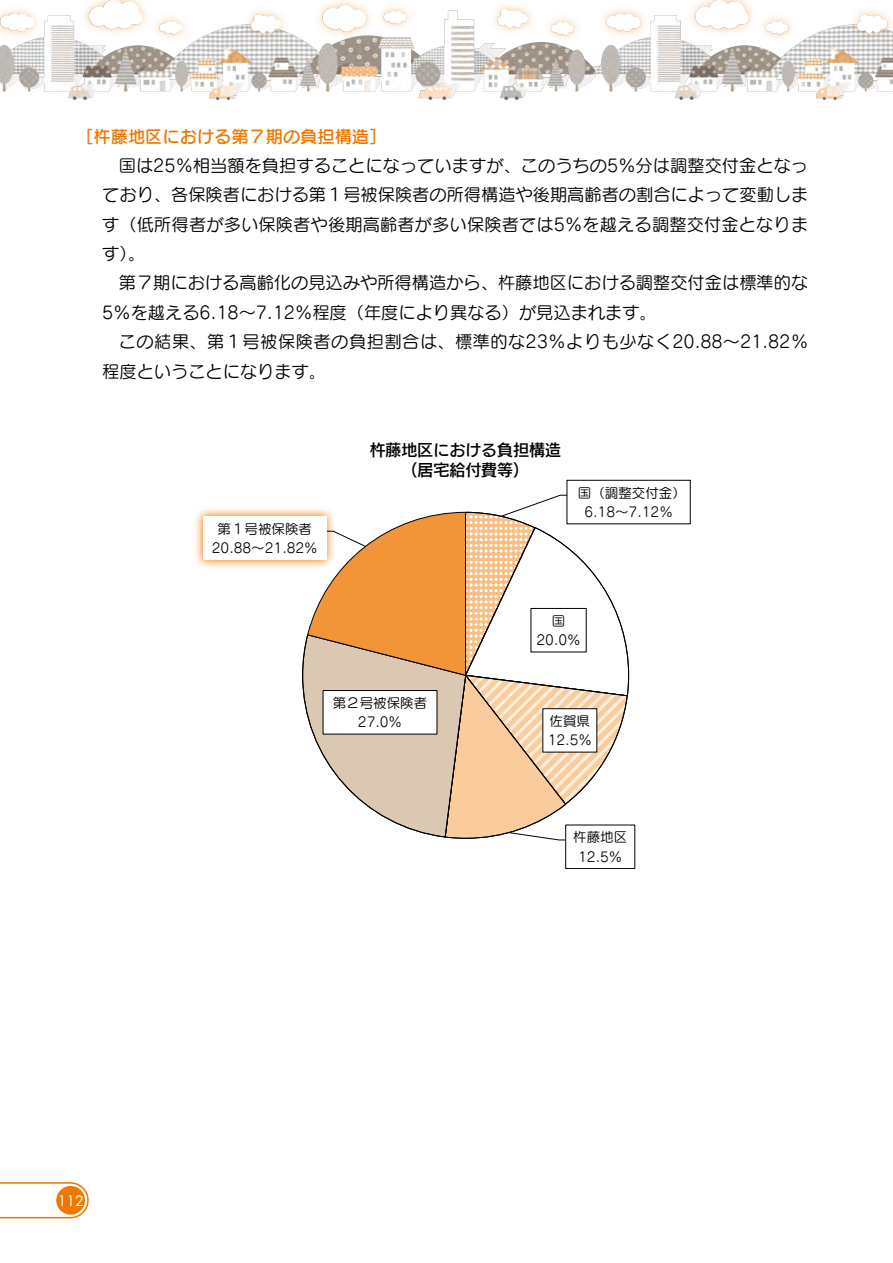
<style>
.page{position:relative;width:893px;height:1263px;background:#fff}
.page>*{position:absolute;margin:0;border:0;box-sizing:border-box;transform-origin:0 0}
.t1{font:17.25px/29.4px "Seurat Pro N M";color:#000;text-align:justify}
.t2{font:17.25px/29.4px "Seurat Pro N M";letter-spacing:.03em;color:#000}
.t3{font:17.25px "Seurat Pro DB";color:#ee7800}
.t4{font:15.9px/20.2px "New Rodin Pro N DB";color:#000;text-align:center}
.t5{font:13.95px "Futura";color:#fff}
.t6{font:13.5px/19.5px "Seurat Pro N M";color:#000;text-align:center}
</style>
<div class="page">
<img style="left:0;top:48px;width:893px;height:52px">
<img style="left:0;top:0;width:578px;height:48px">
<svg style="left:321px;top:5px;width:46px;height:27px"></svg>
<svg style="left:88px;top:0;width:55px;height:29px"></svg>
<svg style="left:0;top:13px;width:35px;height:19px"></svg>
<svg style="left:250px;top:14px;width:32px;height:19px"></svg>
<svg style="left:497px;top:9px;width:32px;height:19px"></svg>
<svg style="left:383px;top:10px;width:24px;height:14px"></svg>
<svg style="left:159px;top:21px;width:24px;height:13px"></svg>
<svg style="left:551px;top:22px;width:23px;height:13px"></svg>
<img style="left:603px;top:7px;width:290px;height:41px">
<svg style="left:694px;top:0;width:55px;height:29px"></svg>
<svg style="left:606px;top:13px;width:35px;height:19px"></svg>
<svg style="left:856px;top:14px;width:32px;height:19px"></svg>
<svg style="left:765px;top:21px;width:24px;height:13px"></svg>
<svg style="left:302px;top:494px;width:327px;height:347px"></svg>
<div style="left:567px;top:480px;width:124px;height:44px;border:1px solid #000"></div>
<div style="left:531px;top:608px;width:55px;height:44px;background:#fff"></div>
<div style="left:543px;top:709px;width:54px;height:43px;background:#fff"></div>
<div style="left:566px;top:825px;width:69px;height:43px;background:#fff"></div>
<div style="left:565px;top:825px;width:70px;height:44px;border:1px solid #000"></div>
<div style="left:323px;top:690px;width:114px;height:44px;background:#fff"></div>
<div style="left:323px;top:690px;width:114px;height:44px;border:1px solid #000"></div>
<img style="left:195px;top:503px;width:144px;height:69px">
<div style="left:203px;top:516px;width:123px;height:44px;background:#fff"></div>
<svg style="left:0;top:1182px;width:89px;height:37px"></svg>
<p class="t3" style="left:76px;top:125px;width:311px">［杵藤地区における第７期の負担構造］</p>
<p class="t1" style="left:102px;top:150px;width:708px;text-indent:16px">国は25％相当額を負担することになっていますが、このうちの5％分は調整交付金となっており、各保険者における第１号被保険者の所得構造や後期高齢者の割合によって変動します（低所得者が多い保険者や後期高齢者が多い保険者では5％を越える調整交付金となります）。</p>
<p class="t1" style="left:102px;top:268px;width:707px;text-indent:16px">第７期における高齢化の見込みや所得構造から、杵藤地区における調整交付金は標準的な<br>5％を越える6.18～7.12％程度（年度により異なる）が見込まれます。</p>
<p class="t2" style="left:102px;top:326px;width:707px;text-indent:16px">この結果、第１号被保険者の負担割合は、標準的な23％よりも少なく20.88～21.82％程度ということになります。</p>
<p class="t6" style="left:212px;top:518px;width:107px">第１号被保険者<br>20.88～21.82%</p>
<p class="t4" style="left:370px;top:438px;width:193px">杵藤地区における負担構造（居宅給付費等）</p>
<p class="t6" style="left:578px;top:482px;width:109px">国（調整交付金）<br>6.18～7.12%</p>
<p class="t6" style="left:333px;top:693px;width:96px">第２号被保険者<br>27.0%</p>
<p class="t6" style="left:536px;top:611px;width:46px">国<br>20.0%</p>
<p class="t6" style="left:548px;top:711px;width:46px;text-align:left">佐賀県<br>12.5%</p>
<p class="t6" style="left:573px;top:827px;width:55px">杵藤地区<br>12.5%</p>
<p class="t5" style="left:58px;top:1191px;width:27px">112</p>
</div>
